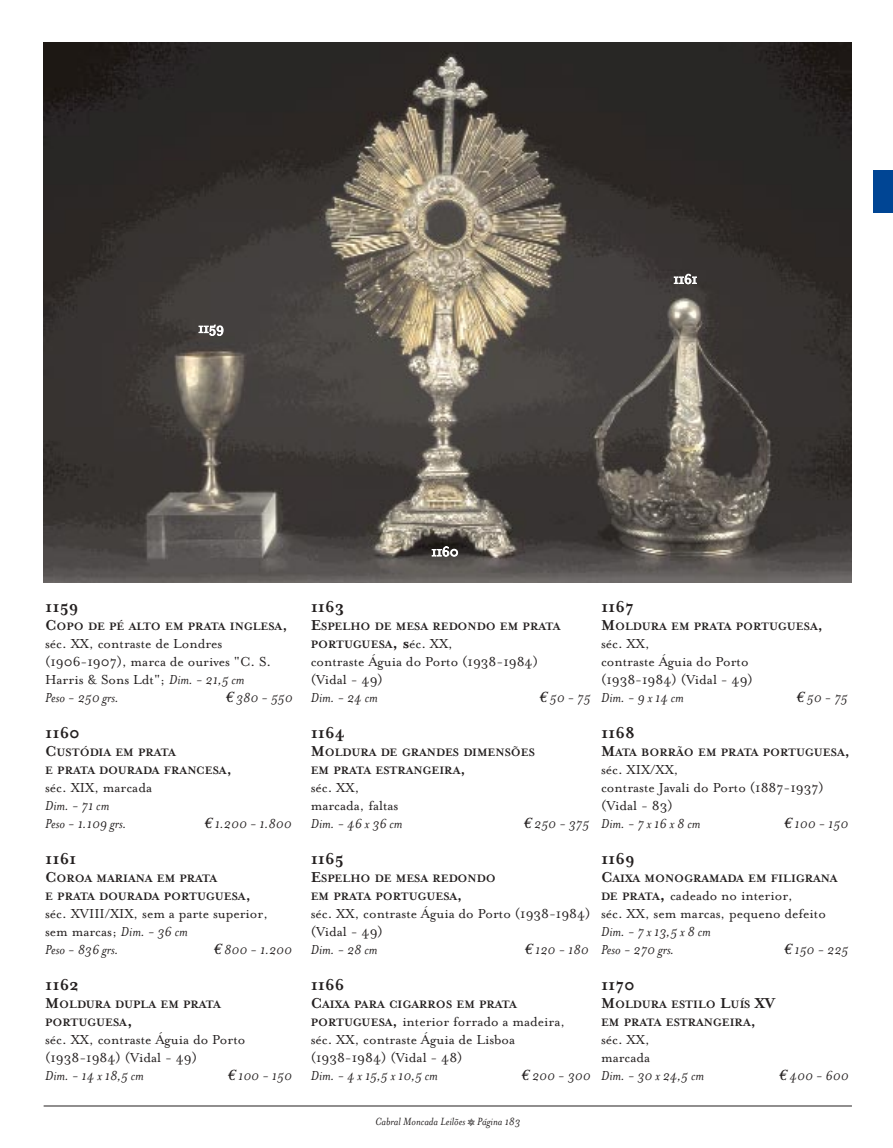
<style>
.page{position:relative;width:893px;height:1148px;background:#fff}
.page>*{position:absolute;margin:0;border:0;box-sizing:border-box;transform-origin:0 0}
.t1{font:700 18px "Mrs Eaves";color:#231f1f}
.t2{font:15px/18px "Mrs Eaves Roman";color:#231f1f}
.t3{font:italic 15px/18px "Mrs Eaves";color:#231f1f}
.t4{font:15px "Mrs Eaves Roman";letter-spacing:-.01em;color:#fff}
.t5{font:700 12.3px/18px "Mrs Eaves";color:#231f1f}
.t6{font:italic 12px "Mrs Eaves";color:#231f1f}
.s1{font-size:16.5px}
.s2{font-family:"Mrs Eaves";font-style:italic}
.s3{font-family:"Euro Serif"}
.s4{font-size:18px}
.s5{font-family:"Mrs Eaves Roman";font-weight:400;font-size:15px}
.s6{font-family:"Mrs Eaves";font-weight:700;font-size:12.3px}
.s7{font-family:"Mrs Eaves";font-weight:700;font-size:16.5px}
.s8{font-family:"Mrs Eaves";font-weight:700;font-size:18px}
.s9{font-family:"Mrs Eaves Fractions";font-style:normal}
</style>
<div class="page">
<img style="left:44px;top:43px;width:807px;height:540px">
<hr style="left:44px;top:1105px;width:807px;height:1px;background:#231f1f">
<div style="left:873px;top:170px;width:19px;height:43px;background:#004594"></div>
<p class="t4" style="left:198px;top:319px;width:27px">1159</p>
<p class="t4" style="left:673px;top:269px;width:25px">1161</p>
<p class="t1" style="left:45px;top:595px;width:35px">1159</p>
<p class="t5" style="left:45px;top:617px;width:244px"><span class="s1">C</span>OPO DE PÉ ALTO EM PRATA INGLESA<span class="s1">,</span></p>
<p class="t2" style="left:45px;top:634px;width:227px">séc. XX, contraste de Londres (1906-1907), marca de ourives "C. S.<br>Harris &amp; Sons Ldt"; <span class="s2">Dim. - 21,5 cm</span></p>
<p class="t3" style="left:45px;top:688px;width:75px">Peso - 250 grs.</p>
<p class="t3" style="left:226px;top:688px;width:69px"><span class="s3">€</span> 380 - 550</p>
<p class="t1" style="left:45px;top:721px;width:36px">1160</p>
<p class="t5" style="left:45px;top:743px;width:188px"><span class="s1">C</span>USTÓDIA EM PRATA<br>E PRATA DOURADA FRANCESA<span class="s1">,</span></p>
<p class="t2" style="left:45px;top:778px;width:108px">séc. XIX, marcada</p>
<p class="t3" style="left:45px;top:796px;width:83px">Dim. - 71 cm<br>Peso - 1.109 grs.</p>
<p class="t3" style="left:204px;top:814px;width:89px"><span class="s3">€</span> 1.200 - 1.800</p>
<p class="t1" style="left:45px;top:847px;width:33px">1161</p>
<p class="t5" style="left:45px;top:869px;width:207px"><span class="s1">C</span>OROA MARIANA EM PRATA<br>E PRATA DOURADA PORTUGUESA<span class="s1">,</span></p>
<p class="t2" style="left:45px;top:904px;width:224px">séc. XVIII/XIX, sem a parte superior, sem marcas; <span class="s2">Dim. - 36 cm</span></p>
<p class="t3" style="left:45px;top:940px;width:75px">Peso - 836 grs.</p>
<p class="t3" style="left:214px;top:940px;width:80px"><span class="s3">€</span> 800 - 1.200</p>
<p class="t1" style="left:45px;top:973px;width:36px">1162</p>
<p class="t5" style="left:45px;top:995px;width:177px"><span class="s1">M</span>OLDURA DUPLA EM PRATA<br>PORTUGUESA<span class="s4">,</span></p>
<p class="t2" style="left:45px;top:1030px;width:202px">séc. XX, contraste Águia do Porto (1938-1984) (Vidal - 49)</p>
<p class="t3" style="left:45px;top:1066px;width:100px">Dim. - 14 x 18,5 cm</p>
<p class="t3" style="left:228px;top:1066px;width:66px"><span class="s3">€</span> 100 - 150</p>
<p class="t4" style="left:431px;top:542px;width:29px">1160</p>
<p class="t1" style="left:311px;top:595px;width:35px">1163</p>
<p class="t5" style="left:311px;top:617px;width:251px"><span class="s1">E</span>SPELHO DE MESA REDONDO EM PRATA<br>PORTUGUESA<span class="s4">, s</span><span class="s5">éc. XX,</span></p>
<p class="t2" style="left:311px;top:652px;width:229px">contraste Águia do Porto (1938-1984) (Vidal - 49)</p>
<p class="t3" style="left:311px;top:688px;width:69px">Dim. - 24 cm</p>
<p class="t3" style="left:539px;top:688px;width:53px"><span class="s3">€</span> 50 - 75</p>
<p class="t1" style="left:311px;top:721px;width:36px">1164</p>
<p class="t5" style="left:311px;top:743px;width:226px"><span class="s1">M</span>OLDURA DE GRANDES DIMENSÕES<br>EM PRATA ESTRANGEIRA<span class="s1">,</span></p>
<p class="t2" style="left:311px;top:778px;width:89px">séc. XX, marcada, faltas</p>
<p class="t3" style="left:311px;top:814px;width:93px">Dim. - 46 x 36 cm</p>
<p class="t3" style="left:524px;top:814px;width:67px"><span class="s3">€</span> 250 - 375</p>
<p class="t1" style="left:311px;top:847px;width:35px">1165</p>
<p class="t5" style="left:311px;top:869px;width:186px"><span class="s1">E</span>SPELHO DE MESA REDONDO<br>EM PRATA PORTUGUESA<span class="s1">,</span></p>
<p class="t2" style="left:311px;top:904px;width:281px">séc. XX, contraste Águia do Porto (1938-1984) (Vidal - 49)</p>
<p class="t3" style="left:311px;top:940px;width:68px">Dim. - 28 cm</p>
<p class="t3" style="left:524px;top:940px;width:65px"><span class="s3">€</span> 120 - 180</p>
<p class="t1" style="left:311px;top:973px;width:35px">1166</p>
<p class="t5" style="left:311px;top:995px;width:208px"><span class="s1">C</span>AIXA PARA CIGARROS EM PRATA</p>
<p class="t2" style="left:311px;top:1012px;width:256px"><span class="s6">PORTUGUESA</span><span class="s7">,</span> interior forrado a madeira, séc. XX, contraste Águia de Lisboa (1938-1984) (Vidal - 48)</p>
<p class="t3" style="left:311px;top:1066px;width:129px">Dim. - 4 x 15,5 x 10,5 cm</p>
<p class="t3" style="left:521px;top:1066px;width:70px"><span class="s3">€</span> 200 - 300</p>
<p class="t1" style="left:601px;top:595px;width:34px">1167</p>
<p class="t5" style="left:601px;top:617px;width:223px"><span class="s1">M</span>OLDURA EM PRATA PORTUGUESA<span class="s1">,</span></p>
<p class="t2" style="left:601px;top:634px;width:153px">séc. XX,<br>contraste Águia do Porto (1938-1984) (Vidal - 49)</p>
<p class="t3" style="left:601px;top:688px;width:84px">Dim. - 9 x 14 cm</p>
<p class="t3" style="left:796px;top:688px;width:53px"><span class="s3">€</span> 50 - 75</p>
<p class="t1" style="left:601px;top:721px;width:35px">1168</p>
<p class="t5" style="left:601px;top:743px;width:250px"><span class="s1">M</span>ATA BORRÃO EM PRATA PORTUGUESA<span class="s1">,</span></p>
<p class="t2" style="left:601px;top:760px;width:224px">séc. XIX/XX,<br>contraste Javali do Porto (1887-1937) (Vidal - 83)</p>
<p class="t3" style="left:601px;top:814px;width:101px">Dim. - 7 x 16 x 8 cm</p>
<p class="t3" style="left:784px;top:814px;width:66px"><span class="s3">€</span> 100 - 150</p>
<p class="t1" style="left:601px;top:847px;width:35px">1169</p>
<p class="t5" style="left:601px;top:869px;width:238px"><span class="s1">C</span>AIXA MONOGRAMADA EM FILIGRANA</p>
<p class="t2" style="left:601px;top:886px;width:226px"><span class="s6">DE PRATA</span><span class="s8">,</span> cadeado no interior,<br>séc. XX, sem marcas, pequeno defeito</p>
<p class="t3" style="left:601px;top:922px;width:111px">Dim. - 7 x 13,5 x 8 cm<br>Peso - 270 grs.</p>
<p class="t3" style="left:784px;top:940px;width:66px"><span class="s3">€</span> 150 - 225</p>
<p class="t1" style="left:601px;top:973px;width:35px">1170</p>
<p class="t5" style="left:601px;top:995px;width:176px"><span class="s1">M</span>OLDURA ESTILO <span class="s1">L</span>UÍS <span class="s1">XV<br></span>EM PRATA ESTRANGEIRA<span class="s1">,</span></p>
<p class="t2" style="left:601px;top:1030px;width:51px">séc. XX, marcada</p>
<p class="t3" style="left:601px;top:1066px;width:104px">Dim. - 30 x 24,5 cm</p>
<p class="t3" style="left:779px;top:1066px;width:71px"><span class="s3">€</span> 400 - 600</p>
<p class="t6" style="left:375px;top:1113px;width:147px">Cabral Moncada Leilões <span class="s9">Q</span> Página 183</p>
</div>
